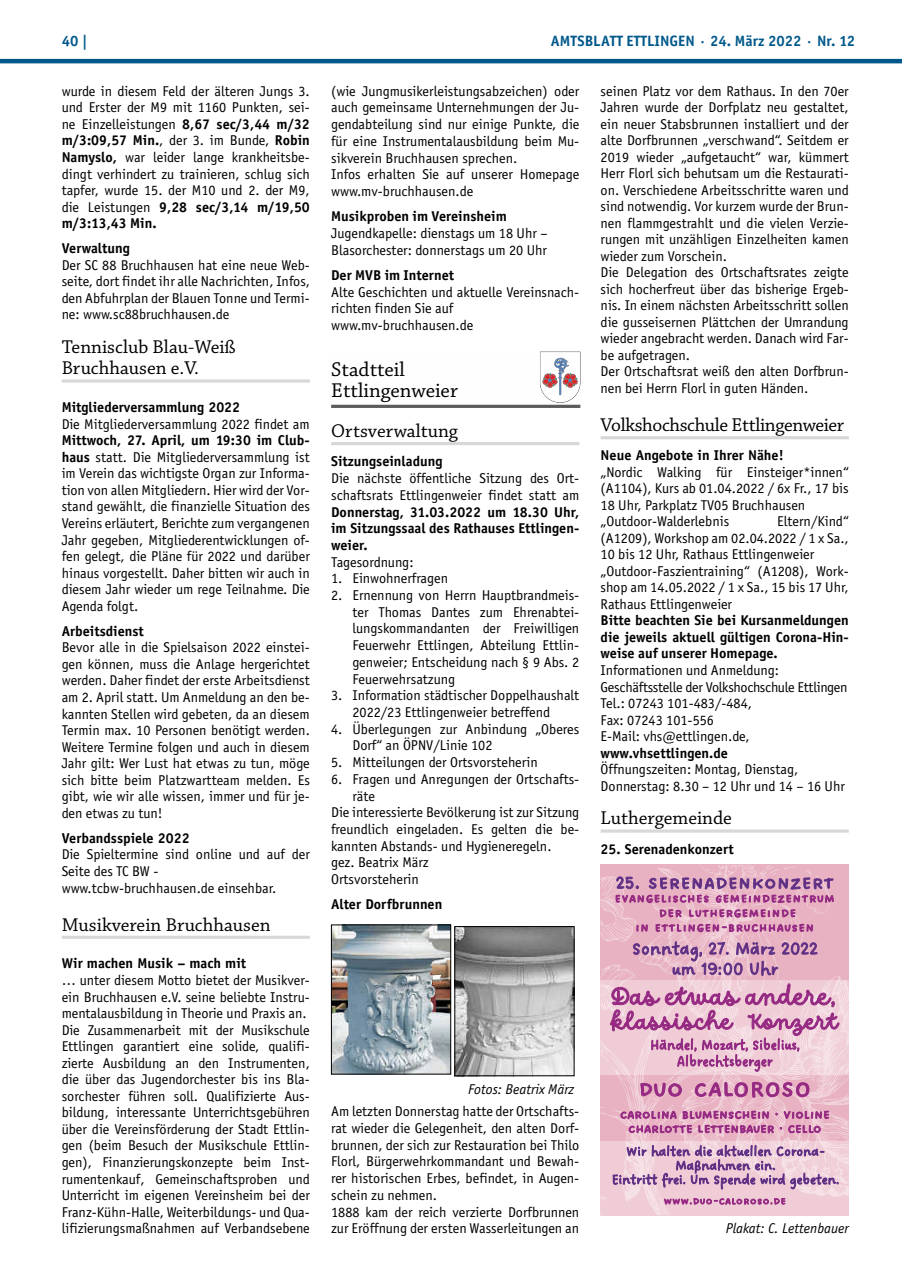
<style>
.page{position:relative;width:902px;height:1280px;background:#fff}
.page>*{position:absolute;margin:0;border:0;box-sizing:border-box;transform-origin:0 0}
.t1{font:21px/21px "Chaparral Pro";color:#000}
.t2{font:19.5px/21px "Chaparral Pro";color:#000}
.t3{font:19.5px "Chaparral Pro";letter-spacing:-.02em;color:#000}
.t4{font:700 15px "Officina Sans";color:#00588b}
.t5{font:14.25px/16.5px "Officina Sans";color:#000}
.t6{font:700 14.25px/16.6px "Officina Sans";color:#000;text-align:justify}
.t7{font:14.25px/16.5px "Officina Sans";letter-spacing:-.02em;color:#000}
.t8{font:italic 14.25px "Officina Sans";color:#000}
.s1{font-weight:700}
</style>
<div class="page">
<hr style="left:0;top:59px;width:901px;height:4px;background:#00588b">
<hr style="left:62px;top:379px;width:248px;height:4px;background:#e1e1e2">
<hr style="left:62px;top:936px;width:248px;height:3px;background:#d8d8d9">
<hr style="left:331px;top:442px;width:248px;height:3px;background:#d8d8d9">
<hr style="left:331px;top:405px;width:249px;height:3px;background:#5c5b5b">
<svg style="left:540px;top:352px;width:41px;height:51px"></svg>
<img style="left:333px;top:927px;width:116px;height:145px">
<div style="left:331px;top:925px;width:120px;height:149px;border:1px solid #000"></div>
<img style="left:456px;top:928px;width:116px;height:146px">
<div style="left:454px;top:926px;width:120px;height:150px;border:1px solid #000"></div>
<hr style="left:600px;top:436px;width:248px;height:3px;background:#d8d8d9">
<hr style="left:600px;top:829px;width:248px;height:4px;background:#e4e4e5">
<svg style="left:600px;top:865px;width:248px;height:350px;background:#dbabc3"></svg>
<p class="t4" style="left:62px;top:32px;width:28px">40 |</p>
<p class="t4" style="left:551px;top:32px;width:306px">AMTSBLATT ETTLINGEN · 24. März 2022 · Nr. 12</p>
<p class="t5" style="left:62px;top:83px;width:250px;text-align:justify">wurde in diesem Feld der älteren Jungs 3. und Erster der M9 mit 1160 Punkten, sei&shy;ne Einzelleistungen <span class="s1">8,67 sec/3,44 m/32 m/3:09,57 Min.</span>, der 3. im Bunde, <span class="s1">Robin Namyslo,</span> war leider lange krankheitsbe&shy;dingt verhindert zu trainieren, schlug sich tapfer, wurde 15. der M10 und 2. der M9, die Leistungen <span class="s1">9,28 sec/3,14 m/19,50 m/3:13,43 Min.</span></p>
<p class="t6" style="left:62px;top:240px;width:70px">Verwaltung</p>
<p class="t5" style="left:62px;top:257px;width:250px;text-align:justify">Der SC 88 Bruchhausen hat eine neue Web&shy;seite, dort findet ihr alle Nachrichten, Infos, den Abfuhrplan der Blauen Tonne und Termi&shy;ne: www.sc88bruchhausen.de</p>
<h2 class="t2" style="left:62px;top:337px;width:176px">Tennisclub Blau-Weiß<br>Bruchhausen e.V.</h2>
<p class="t6" style="left:62px;top:399px;width:180px">Mitgliederversammlung 2022</p>
<p class="t5" style="left:62px;top:416px;width:250px">Die Mitgliederversammlung 2022 findet am</p>
<p class="t5" style="left:62px;top:432px;width:250px;text-align:justify"><span class="s1">Mittwoch, 27. April, um 19:30 im Club&shy;haus</span> statt. Die Mitgliederversammlung ist im Verein das wichtigste Organ zur Informa&shy;tion von allen Mitgliedern. Hier wird der Vor&shy;stand gewählt, die finanzielle Situation des Vereins erläutert, Berichte zum vergangenen Jahr gegeben, Mitgliederentwicklungen of&shy;fen gelegt, die Pläne für 2022 und darüber hinaus vorgestellt. Daher bitten wir auch in diesem Jahr wieder um rege Teilnahme. Die Agenda folgt.</p>
<p class="t6" style="left:62px;top:622px;width:84px">Arbeitsdienst</p>
<p class="t5" style="left:62px;top:639px;width:250px;text-align:justify">Bevor alle in die Spielsaison 2022 einstei&shy;gen können, muss die Anlage hergerichtet werden. Daher findet der erste Arbeitsdienst am 2. April statt. Um Anmeldung an den be&shy;kannten Stellen wird gebeten, da an diesem Termin max. 10 Personen benötigt werden.<br>Weitere Termine folgen und auch in diesem Jahr gilt: Wer Lust hat etwas zu tun, möge sich bitte beim Platzwartteam melden. Es gibt, wie wir alle wissen, immer und für je&shy;den etwas zu tun!</p>
<p class="t6" style="left:62px;top:829px;width:129px">Verbandsspiele 2022</p>
<p class="t5" style="left:62px;top:846px;width:250px">Die Spieltermine sind online und auf der<br>Seite des TC BW - www.tcbw-bruchhausen.de einsehbar.</p>
<h2 class="t2" style="left:62px;top:915px;width:210px">Musikverein Bruchhausen</h2>
<p class="t6" style="left:62px;top:955px;width:186px">Wir machen Musik – mach mit</p>
<p class="t5" style="left:62px;top:972px;width:250px">… unter diesem Motto bietet der Musikver&shy;ein Bruchhausen e.V. seine beliebte Instru&shy;mentalausbildung in Theorie und Praxis an.<br>Die Zusammenarbeit mit der Musikschule Ettlingen garantiert eine solide, qualifi&shy;zierte Ausbildung an den Instrumenten, die über das Jugendorchester bis ins Bla&shy;sorchester führen soll. Qualifizierte Aus&shy;bildung, interessante Unterrichtsgebühren über die Vereinsförderung der Stadt Ettlin&shy;gen (beim Besuch der Musikschule Ettlin&shy;gen), Finanzierungskonzepte beim Inst&shy;rumentenkauf, Gemeinschaftsproben und Unterricht im eigenen Vereinsheim bei der Franz-Kühn-Halle, Weiterbildungs- und Qua&shy;lifizierungsmaßnahmen auf Verbandsebene</p>
<p class="t5" style="left:331px;top:83px;width:250px">(wie Jungmusikerleistungsabzeichen) oder auch gemeinsame Unternehmungen der Ju&shy;gendabteilung sind nur einige Punkte, die für eine Instrumentalausbildung beim Mu&shy;sikverein Bruchhausen sprechen.<br>Infos erhalten Sie auf unserer Homepage www.mv-bruchhausen.de</p>
<p class="t6" style="left:331px;top:208px;width:177px">Musikproben im Vereinsheim</p>
<p class="t5" style="left:331px;top:225px;width:218px">Jugendkapelle: dienstags um 18 Uhr –<br>Blasorchester: donnerstags um 20 Uhr</p>
<p class="t6" style="left:331px;top:266px;width:124px">Der MVB im Internet</p>
<p class="t5" style="left:331px;top:283px;width:250px">Alte Geschichten und aktuelle Vereinsnach&shy;richten finden Sie auf www.mv-bruchhausen.de</p>
<h1 class="t1" style="left:331px;top:360px;width:128px">Stadtteil<br>Ettlingenweier</h1>
<h2 class="t2" style="left:331px;top:421px;width:128px">Ortsverwaltung</h2>
<p class="t6" style="left:331px;top:453px;width:113px">Sitzungseinladung</p>
<p class="t5" style="left:331px;top:470px;width:250px">Die nächste öffentliche Sitzung des Ort&shy;schaftsrats Ettlingenweier findet statt am</p>
<p class="t6" style="left:331px;top:503px;width:250px">Donnerstag, 31.03.2022 um 18.30 Uhr, im Sitzungssaal des Rathauses Ettlingen&shy;weier.</p>
<p class="t5" style="left:331px;top:554px;width:84px">Tagesordnung:</p>
<p class="t5" style="left:331px;top:570px;width:118px">1. Einwohnerfragen</p>
<p class="t5" style="left:352px;top:587px;width:228px;text-align:justify;text-indent:-21px">2. Ernennung von Herrn Hauptbrandmeis&shy;ter Thomas Dantes zum Ehrenabtei&shy;lungskommandanten der Freiwilligen Feuerwehr Ettlingen, Abteilung Ettlin&shy;genweier; Entscheidung nach § 9 Abs. 2<br>Feuerwehrsatzung</p>
<p class="t5" style="left:331px;top:687px;width:250px;text-align:center">3. Information städtischer Doppelhaushalt<br>2022/23 Ettlingenweier betreffend</p>
<p class="t5" style="left:352px;top:721px;width:228px;text-indent:-21px">4. Überlegungen zur Anbindung „Oberes<br>Dorf“ an ÖPNV/Linie 102</p>
<p class="t5" style="left:331px;top:754px;width:208px">5. Mitteilungen der Ortsvorsteherin</p>
<p class="t5" style="left:331px;top:771px;width:250px">6. Fragen und Anregungen der Ortschafts-</p>
<p class="t5" style="left:352px;top:787px;width:24px">räte</p>
<p class="t5" style="left:331px;top:804px;width:250px">Die interessierte Bevölkerung ist zur Sitzung</p>
<p class="t5" style="left:331px;top:821px;width:250px">freundlich eingeladen. Es gelten die be-</p>
<p class="t5" style="left:331px;top:838px;width:222px">kannten Abstands- und Hygieneregeln.</p>
<p class="t5" style="left:331px;top:854px;width:99px">gez. Beatrix März</p>
<p class="t5" style="left:331px;top:871px;width:89px">Ortsvorsteherin</p>
<p class="t6" style="left:331px;top:896px;width:113px">Alter Dorfbrunnen</p>
<p class="t5" style="left:600px;top:83px;width:250px">seinen Platz vor dem Rathaus. In den 70er Jahren wurde der Dorfplatz neu gestaltet, ein neuer Stabsbrunnen installiert und der alte Dorfbrunnen „verschwand“. Seitdem er 2019 wieder „aufgetaucht“ war, kümmert Herr Florl sich behutsam um die Restaurati&shy;on. Verschiedene Arbeitsschritte waren und sind notwendig. Vor kurzem wurde der Brun&shy;nen flammgestrahlt und die vielen Verzie&shy;rungen mit unzähligen Einzelheiten kamen wieder zum Vorschein.<br>Die Delegation des Ortschaftsrates zeigte sich hocherfreut über das bisherige Ergeb&shy;nis. In einem nächsten Arbeitsschritt sollen die gusseisernen Plättchen der Umrandung wieder angebracht werden. Danach wird Far&shy;be aufgetragen.<br>Der Ortschaftsrat weiß den alten Dorfbrun&shy;nen bei Herrn Florl in guten Händen.</p>
<h2 class="t3" style="left:600px;top:414px;width:245px">Volkshochschule Ettlingenweier</h2>
<p class="t6" style="left:600px;top:447px;width:184px">Neue Angebote in Ihrer Nähe!</p>
<p class="t5" style="left:600px;top:464px;width:250px">„Nordic Walking für Einsteiger*innen“ (A1104), Kurs ab 01.04.2022 / 6x Fr., 17 bis 18 Uhr, Parkplatz TV05 Bruchhausen „Outdoor-Walderlebnis</p>
<p class="t5" style="left:600px;top:513px;width:250px;text-indent:177px">Eltern/Kind“ (A1209), Workshop am 02.04.2022 / 1 x Sa., 10 bis 12 Uhr, Rathaus Ettlingenweier „Outdoor-Faszientraining“ (A1208), Work&shy;shop am 14.05.2022 / 1 x Sa., 15 bis 17 Uhr, Rathaus Ettlingenweier</p>
<p class="t6" style="left:600px;top:612px;width:250px">Bitte beachten Sie bei Kursanmeldungen die jeweils aktuell gültigen Corona-Hin&shy;weise auf unserer Homepage.</p>
<p class="t7" style="left:600px;top:662px;width:248px">Informationen und Anmeldung:<br>Geschäftsstelle der Volkshochschule Ettlingen<br>Tel.: 07243 101-483/-484,<br>Fax: 07243 101-556<br>E-Mail: vhs@ettlingen.de,</p>
<p class="t6" style="left:600px;top:744px;width:129px">www.vhsettlingen.de</p>
<p class="t5" style="left:600px;top:761px;width:246px">Öffnungszeiten: Montag, Dienstag,<br>Donnerstag: 8.30 – 12 Uhr und 14 – 16 Uhr</p>
<h2 class="t2" style="left:600px;top:808px;width:133px">Luthergemeinde</h2>
<p class="t6" style="left:600px;top:840px;width:135px">25. Serenadenkonzert</p>
<p class="t8" style="left:468px;top:1081px;width:108px">Fotos: Beatrix März</p>
<p class="t5" style="left:331px;top:1103px;width:250px">Am letzten Donnerstag hatte der Ortschafts&shy;rat wieder die Gelegenheit, den alten Dorf&shy;brunnen, der sich zur Restauration bei Thilo Florl, Bürgerwehrkommandant und Bewah&shy;rer historischen Erbes, befindet, in Augen&shy;schein zu nehmen.<br>1888 kam der reich verzierte Dorfbrunnen zur Eröffnung der ersten Wasserleitungen an</p>
<p class="t8" style="left:725px;top:1220px;width:125px">Plakat: C. Lettenbauer</p>
</div>
